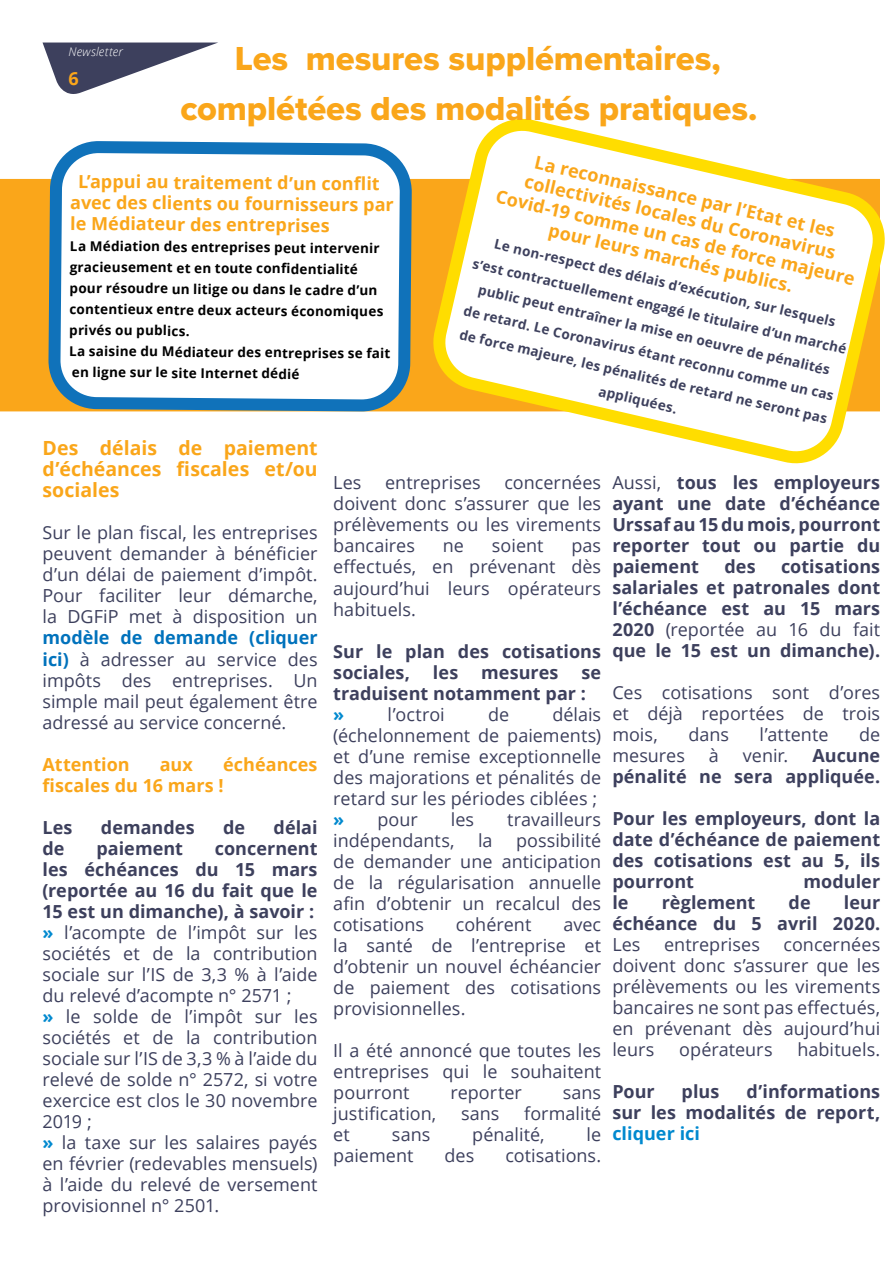
<style>
.page{position:relative;width:893px;height:1263px;background:#fff}
.page>*{position:absolute;margin:0;border:0;box-sizing:border-box;transform-origin:0 0}
.t1{font:34.5px/50.6px "Proxima Nova Extrabld";letter-spacing:-.005em;color:#faa61a;text-align:center}
.t2{font:700 19.5px/21px "Open Sans";letter-spacing:.005em;color:#faa61a;text-align:justify}
.t3{font:18px/21px "Open Sans";color:#3d405d;text-align:justify}
.t4{font:700 18px/21px "Open Sans";color:#3d405d;text-align:justify}
.t5{font:700 18px/21px "Open Sans";letter-spacing:-.005em;color:#faa61a}
.t6{font:700 18px "Open Sans";color:#0089cf}
.t7{font:700 13.5px/24px "Open Sans";color:#3d405d;text-align:center}
.t8{font:700 13.5px/20.9px "Open Sans";letter-spacing:.005em;color:#000}
.t9{font:italic 300 12px "Open Sans";letter-spacing:.02em;color:#fff}
.s1{font-weight:700;color:#0072bc}
.s2{font-weight:700}
.s3{font-weight:700;color:#0089cf}
.s4{color:#0089cf}
.s5{font-weight:400}
</style>
<div class="page">
<div style="left:0;top:179px;width:421px;height:232px;background:#faa61a"></div>
<hr style="left:892px;top:43px;width:1px;height:131px;background:#1072ba">
<svg style="left:421px;top:112px;width:472px;height:352px"></svg>
<svg style="left:44px;top:141px;width:374px;height:271px"></svg>
<svg style="left:43px;top:43px;width:174px;height:51px"></svg>
<p class="t9" style="left:68px;top:43px;width:56px">Newsletter</p>
<p class="t5" style="left:68px;top:68px;width:12px">6</p>
<h1 class="t1" style="left:180px;top:32px;width:579px">Les mesures supplémentaires, complétées des modalités pratiques.</h1>
<p class="t5" style="left:70px;top:171px;width:325px;text-indent:8px">L’appui au traitement d’un conflit avec des clients ou fournisseurs par le Médiateur des entreprises</p>
<p class="t8" style="left:69px;top:236px;width:316px">La Médiation des entreprises peut intervenir gracieusement et en toute confidentialité pour résoudre un litige ou dans le cadre d’un contentieux entre deux acteurs économiques privés ou publics.</p>
<p class="t8" style="left:69px;top:342px;width:323px">La saisine du Médiateur des entreprises se fait en ligne sur le site Internet dédié</p>
<p class="t5" style="left:508px;top:144px;width:369px;text-align:center;rotate:13deg">La reconnaissance par l’Etat et les collectivités locales du Coronavirus Covid-19 comme un cas de force majeure pour leurs marchés publics.</p>
<p class="t7" style="left:481px;top:228px;width:385px;rotate:13deg">Le non-respect des délais d’exécution, sur lesquels s’est contractuellement engagé le titulaire d’un marché public peut entraîner la mise en oeuvre de pénalités<br>de retard. Le Coronavirus étant reconnu comme un cas de force majeure, les pénalités de retard ne seront pas appliquées.</p>
<p class="t2" style="left:43px;top:437px;width:277px">Des délais de paiement d’échéances fiscales et/ou sociales</p>
<p class="t3" style="left:43px;top:521px;width:277px">Sur le plan fiscal, les entreprises peuvent demander à bénéficier d’un délai de paiement d’impôt.<br>Pour faciliter leur démarche, la DGFiP met à disposition un</p>
<p class="t3" style="left:43px;top:627px;width:277px"><span class="s1">modèle de demande (cliquer ici)</span> à adresser au service des impôts des entreprises. Un simple mail peut également être adressé au service concerné.</p>
<p class="t5" style="left:43px;top:753px;width:89px">Attention</p>
<p class="t5" style="left:160px;top:753px;width:35px">aux</p>
<p class="t5" style="left:43px;top:753px;width:277px;text-indent:181px">échéances fiscales du 16 mars !</p>
<p class="t4" style="left:43px;top:816px;width:32px">Les</p>
<p class="t4" style="left:101px;top:816px;width:95px">demandes</p>
<p class="t4" style="left:223px;top:816px;width:24px">de</p>
<p class="t4" style="left:274px;top:816px;width:45px">délai</p>
<p class="t4" style="left:43px;top:837px;width:24px">de</p>
<p class="t4" style="left:96px;top:837px;width:88px">paiement</p>
<p class="t3" style="left:43px;top:837px;width:277px;text-align:left;text-indent:172px"><span class="s2">concernent les échéances du 15 mars (reportée au 16 du fait que le<br>15 est un dimanche), à savoir : </span><span class="s3">»</span> l’acompte de l’impôt sur les sociétés et de la contribution sociale sur l’IS de 3,3 % à l’aide du relevé d’acompte n° 2571 ;<br><span class="s3">»</span> le solde de l’impôt sur les sociétés et de la contribution sociale sur l’IS de 3,3 % à l’aide du relevé de solde n° 2572, si votre exercice est clos le 30 novembre<br>2019 ;<br><span class="s3">»</span> la taxe sur les salaires payés en février (redevables mensuels) à l’aide du relevé de versement provisionnel n° 2501.</p>
<p class="t3" style="left:333px;top:472px;width:269px;text-indent:171px">concernées doivent donc s’assurer que les prélèvements ou les virements bancaires</p>
<p class="t3" style="left:333px;top:472px;width:30px">Les</p>
<p class="t3" style="left:385px;top:472px;width:97px">entreprises</p>
<p class="t3" style="left:443px;top:535px;width:23px">ne</p>
<p class="t3" style="left:492px;top:535px;width:53px">soient</p>
<p class="t3" style="left:333px;top:535px;width:269px;text-indent:238px">pas effectués, en prévenant dès aujourd’hui leurs opérateurs habituels.</p>
<p class="t4" style="left:333px;top:640px;width:269px">Sur le plan des cotisations sociales,</p>
<p class="t4" style="left:433px;top:661px;width:27px">les</p>
<p class="t4" style="left:481px;top:661px;width:79px">mesures</p>
<p class="t4" style="left:333px;top:661px;width:269px;text-align:left;text-indent:248px">se traduisent notamment par : <span class="s4">»</span> <span class="s5">l’octroi</span></p>
<p class="t3" style="left:333px;top:703px;width:269px;text-align:left;text-indent:219px">délais (échelonnement de paiements) et d’une remise exceptionnelle des majorations et pénalités de retard sur les périodes ciblées ; <span class="s3">»</span> pour</p>
<p class="t3" style="left:488px;top:703px;width:23px">de</p>
<p class="t3" style="left:451px;top:808px;width:25px">les</p>
<p class="t3" style="left:507px;top:808px;width:95px">travailleurs</p>
<p class="t3" style="left:333px;top:829px;width:123px">indépendants,</p>
<p class="t3" style="left:478px;top:829px;width:16px">la</p>
<p class="t3" style="left:333px;top:829px;width:269px;text-indent:183px">possibilité de demander une anticipation de la régularisation annuelle afin d’obtenir un recalcul des cotisations</p>
<p class="t3" style="left:456px;top:913px;width:77px">cohérent</p>
<p class="t3" style="left:333px;top:913px;width:269px;text-indent:230px">avec la santé de l’entreprise et d’obtenir un nouvel échéancier de paiement des cotisations provisionnelles.</p>
<p class="t3" style="left:333px;top:1039px;width:269px">Il a été annoncé que toutes les entreprises qui le souhaitent pourront</p>
<p class="t3" style="left:450px;top:1081px;width:73px">reporter</p>
<p class="t3" style="left:563px;top:1081px;width:40px">sans</p>
<p class="t3" style="left:333px;top:1102px;width:105px">justification,</p>
<p class="t3" style="left:461px;top:1102px;width:40px">sans</p>
<p class="t3" style="left:524px;top:1102px;width:78px">formalité</p>
<p class="t3" style="left:333px;top:1123px;width:18px">et</p>
<p class="t3" style="left:392px;top:1123px;width:40px">sans</p>
<p class="t3" style="left:472px;top:1123px;width:74px">pénalité,</p>
<p class="t3" style="left:586px;top:1123px;width:16px">le</p>
<p class="t3" style="left:333px;top:1144px;width:82px">paiement</p>
<p class="t3" style="left:445px;top:1144px;width:31px">des</p>
<p class="t3" style="left:505px;top:1144px;width:97px">cotisations.</p>
<p class="t4" style="left:612px;top:472px;width:269px"><span class="s5">Aussi,</span> tous les employeurs ayant une date d’échéance Urssaf au 15 du mois, pourront reporter tout ou partie du paiement</p>
<p class="t4" style="left:612px;top:556px;width:269px;text-indent:169px">cotisations salariales et patronales dont l’échéance est au 15 mars 2020 <span class="s5">(reportée au 16 du fait </span>que le 15 est un dimanche).</p>
<p class="t3" style="left:612px;top:682px;width:269px">Ces cotisations sont d’ores et déjà reportées de trois mois,</p>
<p class="t4" style="left:724px;top:556px;width:33px">des</p>
<p class="t3" style="left:688px;top:724px;width:42px">dans</p>
<p class="t3" style="left:760px;top:724px;width:70px">l’attente</p>
<p class="t3" style="left:859px;top:724px;width:23px">de</p>
<p class="t3" style="left:612px;top:745px;width:74px">mesures</p>
<p class="t3" style="left:709px;top:745px;width:12px">à</p>
<p class="t3" style="left:743px;top:745px;width:47px">venir.</p>
<p class="t4" style="left:612px;top:745px;width:269px;text-align:right">Aucune<br>pénalité ne sera appliquée.</p>
<p class="t4" style="left:612px;top:808px;width:269px">Pour les employeurs, dont la date d’échéance de paiement des cotisations est au 5, ils pourront</p>
<p class="t4" style="left:804px;top:871px;width:78px">moduler</p>
<p class="t4" style="left:612px;top:892px;width:18px">le</p>
<p class="t4" style="left:662px;top:892px;width:95px">règlement</p>
<p class="t4" style="left:789px;top:892px;width:24px">de</p>
<p class="t4" style="left:612px;top:892px;width:269px;text-align:right">leur<br>échéance du 5 avril 2020.</p>
<p class="t3" style="left:612px;top:934px;width:30px">Les</p>
<p class="t3" style="left:664px;top:934px;width:97px">entreprises</p>
<p class="t3" style="left:612px;top:934px;width:269px;text-indent:171px">concernées doivent donc s’assurer que les prélèvements ou les virements bancaires ne sont pas effectués, en prévenant dès aujourd’hui leurs</p>
<p class="t3" style="left:679px;top:1039px;width:95px">opérateurs</p>
<p class="t3" style="left:797px;top:1039px;width:84px">habituels.</p>
<p class="t4" style="left:612px;top:1081px;width:269px;text-align:right">d’informations<br>sur les modalités de report,</p>
<p class="t6" style="left:612px;top:1121px;width:89px">cliquer ici</p>
<p class="t4" style="left:612px;top:1081px;width:44px">Pour</p>
<p class="t4" style="left:682px;top:1081px;width:39px">plus</p>
</div>
